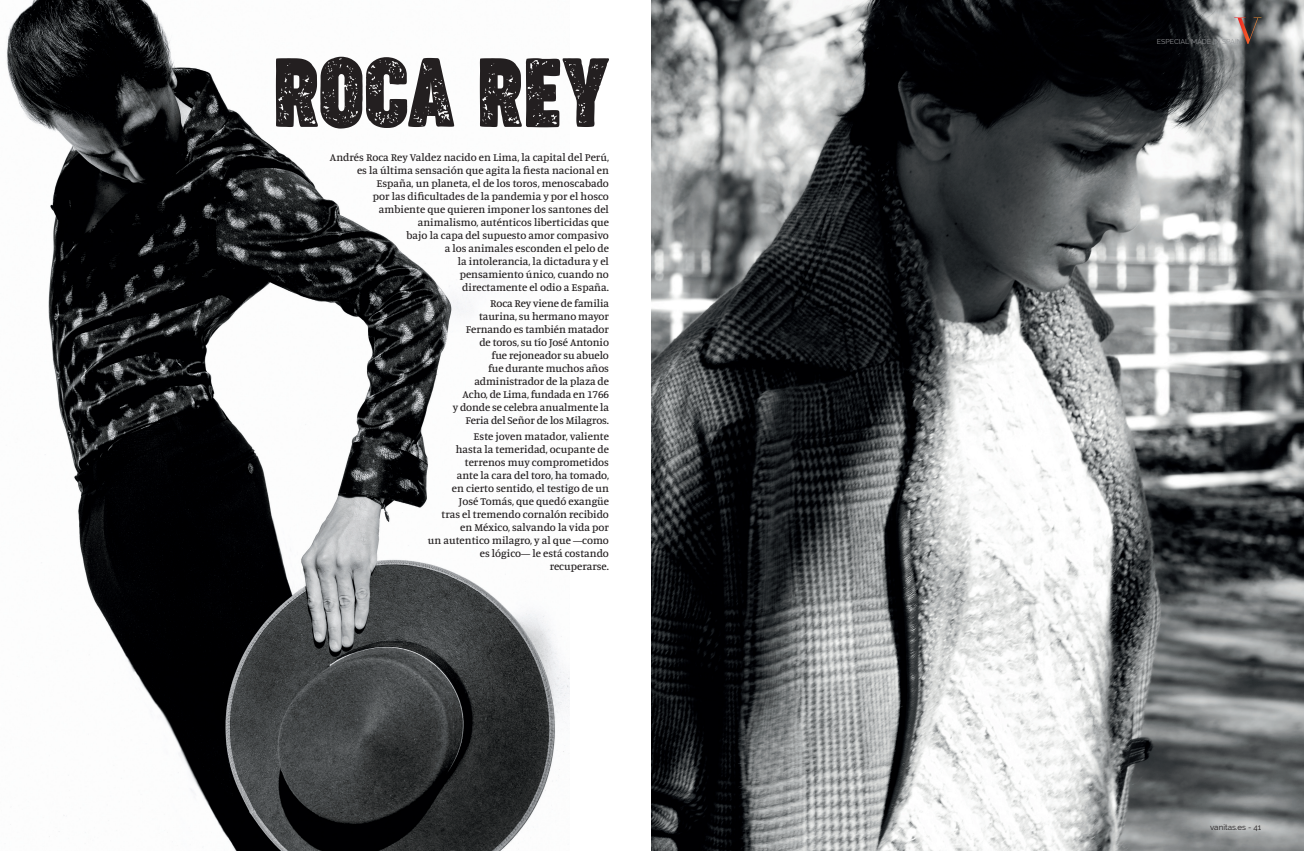
<style>
.page{position:relative;width:1304px;height:851px;background:#fff}
.page>*{position:absolute;margin:0;border:0;box-sizing:border-box;transform-origin:0 0}
.t1{font:11px/13px "Manuale";color:#231f20;text-align:right}
.t2{font:8px "Raleway";color:#231f20}
.t3{font:7px "Raleway";color:#939598}
</style>
<div class="page">
<img style="left:652px;top:0;width:652px;height:850px">
<svg style="left:1234px;top:17px;width:27px;height:27px"></svg>
<img style="left:6px;top:0;width:564px;height:850px">
<svg style="left:276px;top:57px;width:333px;height:71px"></svg>
<p class="t1" style="left:330px;top:150px;width:281px">Andrés Roca Rey Valdez nacido en Lima, la capital del Perú, es la última sensación que agita la fiesta nacional en España, un planeta, el de los toros, menoscabado<br>por las dificultades de la pandemia y por el hosco ambiente que quieren imponer los santones del animalismo, auténticos liberticidas que<br>bajo la capa del supuesto amor compasivo<br>a los animales esconden el pelo de<br>la intolerancia, la dictadura y el<br>pensamiento único, cuando no<br>directamente el odio a España.</p>
<p class="t1" style="left:453px;top:296px;width:158px">Roca Rey viene de familia taurina, su hermano mayor<br>Fernando es también matador de toros, su tío José Antonio<br>fue rejoneador su abuelo<br>fue durante muchos años administrador de la plaza de<br>Acho, de Lima, fundada en 1766<br>y donde se celebra anualmente la<br>Feria del Señor de los Milagros.</p>
<p class="t1" style="left:428px;top:429px;width:183px">Este joven matador, valiente<br>hasta la temeridad, ocupante de terrenos muy comprometidos<br>ante la cara del toro, ha tomado,<br>en cierto sentido, el testigo de un<br>José Tomás, que quedó exangüe<br>tras el tremendo cornalón recibido en México, salvando la vida por<br>un autentico milagro, y al que —como es lógico— le está costando recuperarse.</p>
<p class="t3" style="left:1157px;top:37px;width:87px">ESPECIAL MADE IN SPAIN</p>
<p class="t2" style="left:1210px;top:822px;width:53px">vanitas.es - 41</p>
</div>
